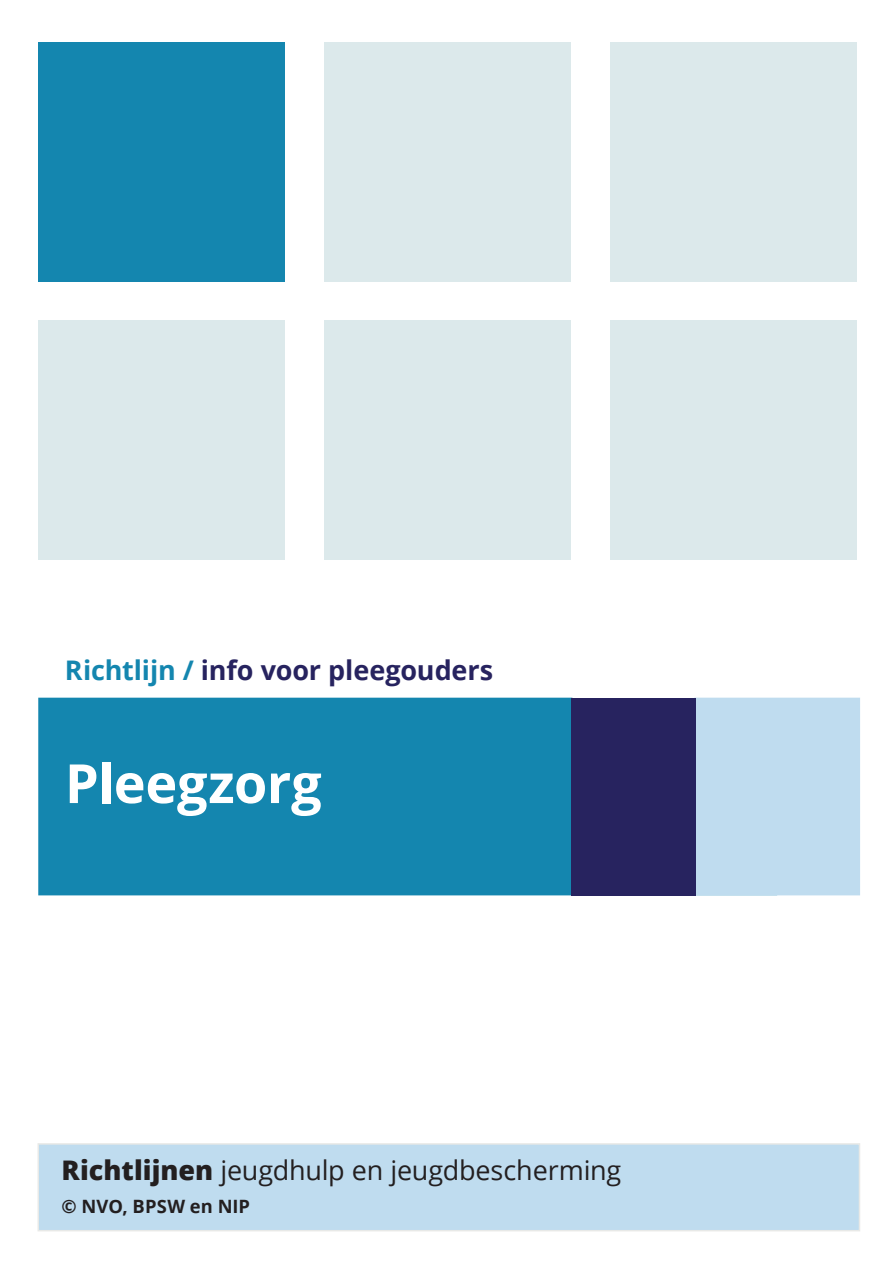
<style>
.page{position:relative;width:893px;height:1263px;background:#fff}
.page>*{position:absolute;margin:0;border:0;box-sizing:border-box;transform-origin:0 0}
.t1{font:700 54px "Open Sans";letter-spacing:-.005em;color:#fff}
.t2{font:27px "Open Sans";letter-spacing:-.01em;color:#231f20}
.t3{font:700 27px "Open Sans";letter-spacing:-.005em;color:#27235f}
.t4{font:700 18.3px "Open Sans";color:#231f20}
.s1{color:#1486af}
.s2{font-weight:800}
</style>
<div class="page">
<div style="left:38px;top:1143px;width:822px;height:88px;background:#bfdcef;border:2px solid #e8e9e7"></div>
<div style="left:38px;top:698px;width:533px;height:197px;background:#1486af"></div>
<div style="left:695px;top:698px;width:165px;height:197px;background:#bfdcef"></div>
<div style="left:571px;top:698px;width:124px;height:197px;background:#27235f"></div>
<div style="left:38px;top:43px;width:246px;height:239px;background:#1486af"></div>
<div style="left:324px;top:43px;width:247px;height:239px;background:#dce9eb"></div>
<div style="left:610px;top:43px;width:247px;height:239px;background:#dce9eb"></div>
<div style="left:38px;top:321px;width:246px;height:239px;background:#dce9eb"></div>
<div style="left:324px;top:321px;width:247px;height:239px;background:#dce9eb"></div>
<div style="left:610px;top:321px;width:247px;height:239px;background:#dce9eb"></div>
<p class="t3" style="left:65px;top:651px;width:430px"><span class="s1">Richtlijn /</span> info voor pleegouders</p>
<p class="t1" style="left:65px;top:745px;width:258px">Pleegzorg</p>
<p class="t2" style="left:61px;top:1152px;width:561px"><span class="s2">Richtlijnen</span> jeugdhulp en jeugdbescherming</p>
<p class="t4" style="left:61px;top:1193px;width:190px">© NVO, BPSW en NIP</p>
</div>
